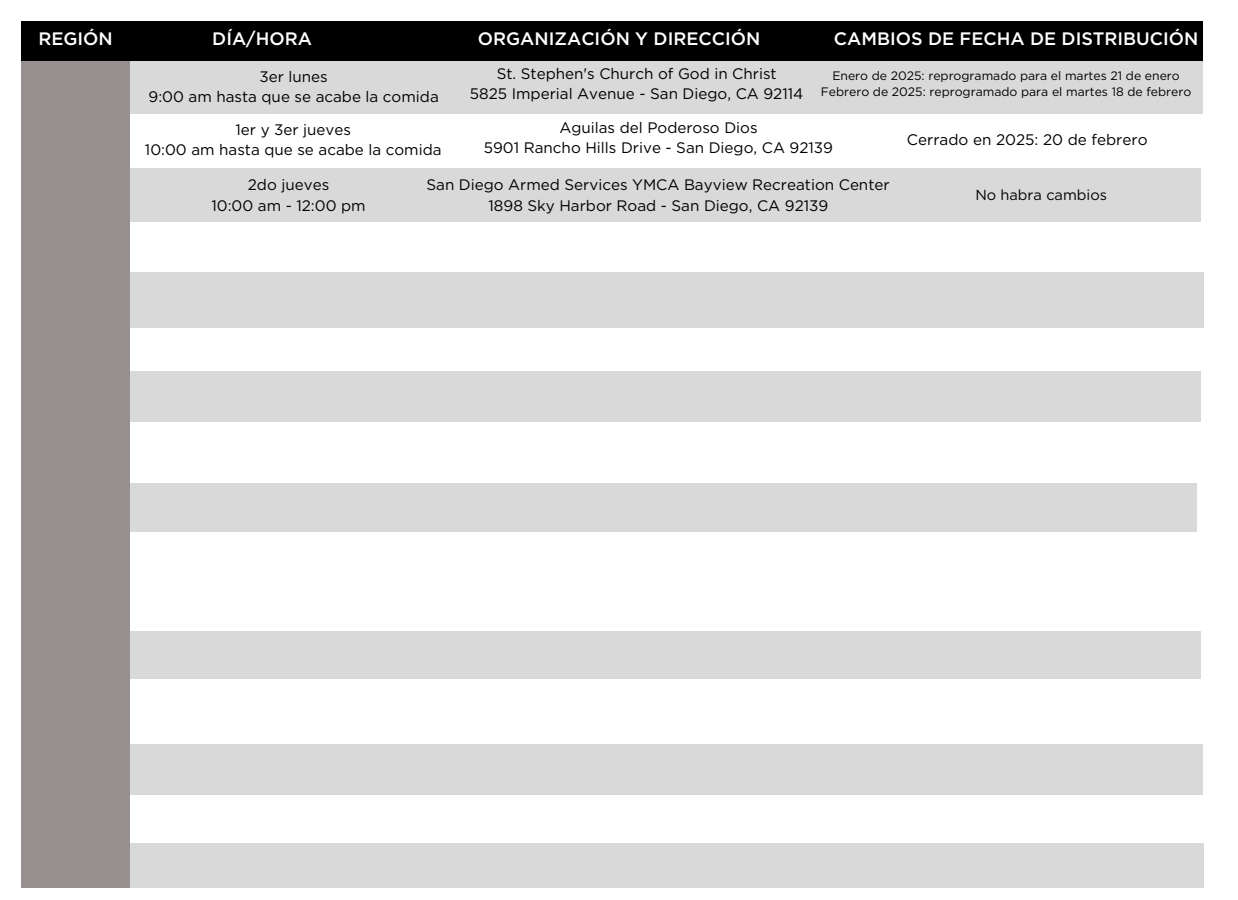
<style>
.page{position:relative;width:1238px;height:900px;background:#fff}
.page>*{position:absolute;margin:0;border:0;box-sizing:border-box;transform-origin:0 0}
.t1{font:500 18px "Gotham";color:#fff}
.t2{font:15.3px "Gotham";color:#000}
.t3{font:15.15px/20.2px "Gotham";color:#000;text-align:center}
.t4{font:14.55px "Gotham";color:#000}
.t5{font:12.15px "Gotham";color:#000}
</style>
<div class="page">
<div style="left:127px;top:169px;width:1073px;height:53px;background:#d9d9d9"></div>
<div style="left:110px;top:273px;width:1093px;height:55px;background:#d9d9d9"></div>
<div style="left:108px;top:372px;width:1092px;height:50px;background:#d9d9d9"></div>
<div style="left:120px;top:484px;width:1076px;height:48px;background:#d9d9d9"></div>
<div style="left:92px;top:631px;width:1108px;height:48px;background:#d9d9d9"></div>
<div style="left:94px;top:745px;width:1109px;height:50px;background:#d9d9d9"></div>
<div style="left:127px;top:61px;width:1076px;height:53px;background:#d9d9d9"></div>
<div style="left:21px;top:41px;width:109px;height:846px;background:#969090"></div>
<div style="left:21px;top:22px;width:1182px;height:39px;background:#000"></div>
<div style="left:130px;top:843px;width:1073px;height:44px;background:#d9d9d9"></div>
<h1 class="t1" style="left:38px;top:31px;width:76px">REGIÓN</h1>
<h1 class="t1" style="left:212px;top:31px;width:101px">DÍA/HORA</h1>
<h1 class="t1" style="left:478px;top:31px;width:284px">ORGANIZACIÓN Y DIRECCIÓN</h1>
<h1 class="t1" style="left:833px;top:31px;width:366px">CAMBIOS DE FECHA DE DISTRIBUCIÓN</h1>
<h2 class="t3" style="left:148px;top:67px;width:292px">3er lunes<br>9:00 am hasta que se acabe la comida</h2>
<h2 class="t3" style="left:470px;top:65px;width:335px">St. Stephen's Church of God in Christ<br>5825 Imperial Avenue - San Diego, CA 92114</h2>
<p class="t5" style="left:832px;top:70px;width:349px">Enero de 2025: reprogramado para el martes 21 de enero</p>
<p class="t5" style="left:820px;top:86px;width:372px">Febrero de 2025: reprogramado para el martes 18 de febrero</p>
<h2 class="t3" style="left:484px;top:118px;width:351px">Aguilas del Poderoso Dios<br>5901 Rancho Hills Drive - San Diego, CA 92139</h2>
<h2 class="t3" style="left:145px;top:120px;width:298px">1er y 3er jueves<br>10:00 am hasta que se acabe la comida</h2>
<h2 class="t3" style="left:426px;top:176px;width:464px">San Diego Armed Services YMCA Bayview Recreation Center<br>1898 Sky Harbor Road - San Diego, CA 92139</h2>
<h2 class="t4" style="left:975px;top:188px;width:133px">No habra cambios</h2>
<h2 class="t2" style="left:906px;top:133px;width:242px">Cerrado en 2025: 20 de febrero</h2>
<h2 class="t3" style="left:211px;top:176px;width:156px">2do jueves<br>10:00 am - 12:00 pm</h2>
</div>
